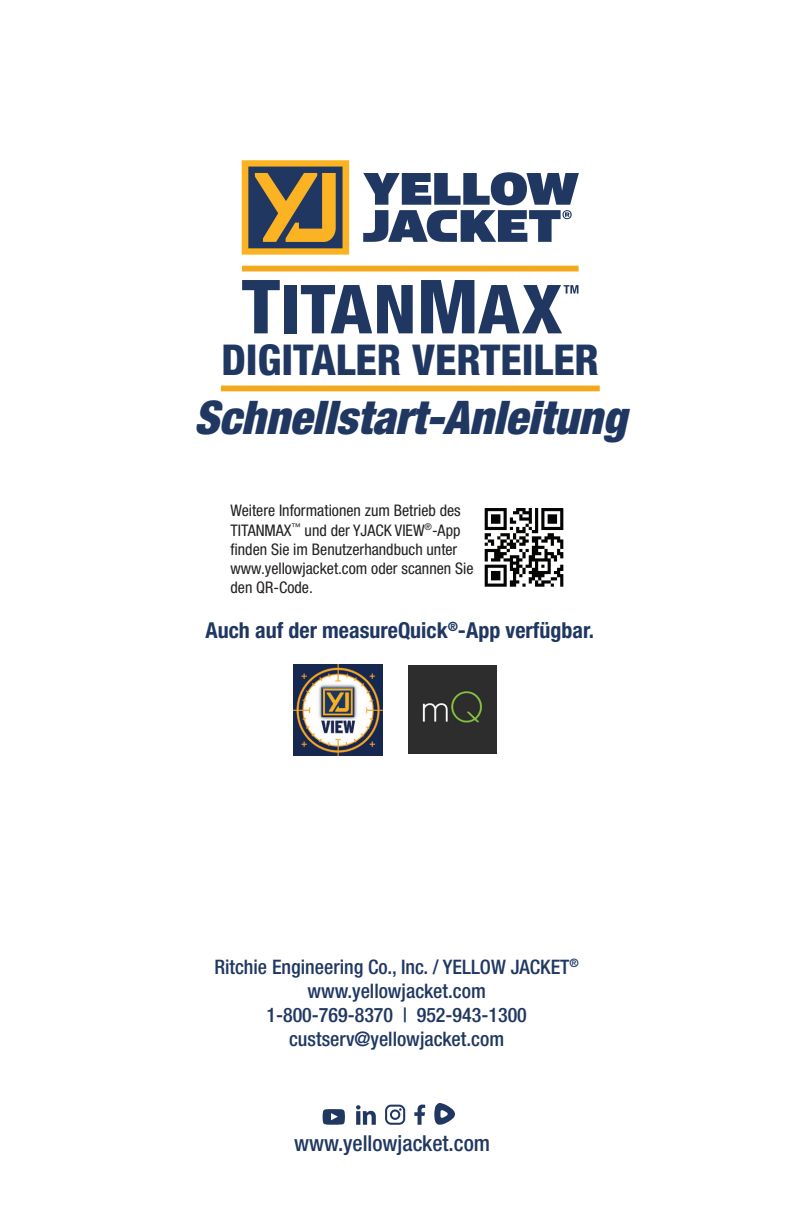
<style>
.page{position:relative;width:792px;height:1224px;background:#fff}
.page>*{position:absolute;margin:0;border:0;box-sizing:border-box;transform-origin:0 0}
.t1{font:italic 900 condensed 46.4px "Helvetica Neue LT Std";color:#1f3761}
.t2{font:800 condensed 42.6px "Helvetica Neue LT Std";color:#1f3761}
.t3{font:700 condensed 22px "Helvetica Neue LT Std";color:#1f3761}
.t4{font:500 condensed 22px "Helvetica Neue LT Std";color:#1f3761}
.t5{font:500 condensed 20px/24px "Helvetica Neue LT Std";color:#1f3761;text-align:center}
.t6{font:condensed 16px/19.2px "Helvetica Neue LT Std";color:#231f20}
</style>
<div class="page">
<svg style="left:242px;top:160px;width:107px;height:95px"></svg>
<svg style="left:363px;top:172px;width:216px;height:70px"></svg>
<svg style="left:242px;top:280px;width:38px;height:53px"></svg>
<div style="left:284px;top:285px;width:12px;height:48px;background:#1f3761"></div>
<svg style="left:301px;top:285px;width:112px;height:48px"></svg>
<svg style="left:421px;top:280px;width:157px;height:53px"></svg>
<div style="left:242px;top:266px;width:337px;height:5px;background:#f4a81c"></div>
<div style="left:221px;top:386px;width:379px;height:5px;background:#f4a81c"></div>
<svg style="left:484px;top:508px;width:80px;height:79px"></svg>
<svg style="left:485px;top:508px;width:78px;height:79px"></svg>
<svg style="left:322px;top:1109px;width:23px;height:16px"></svg>
<svg style="left:385px;top:1105px;width:20px;height:20px"></svg>
<svg style="left:414px;top:1105px;width:11px;height:20px"></svg>
<svg style="left:356px;top:1105px;width:20px;height:20px"></svg>
<svg style="left:434px;top:1103px;width:21px;height:22px"></svg>
<img style="left:294px;top:665px;width:89px;height:91px">
<div style="left:408px;top:665px;width:89px;height:89px;background:#2d2d2d"></div>
<h2 class="t2" style="left:222px;top:333px;width:379px">DIGITALER VERTEILER</h2>
<h1 class="t1" style="left:194px;top:389px;width:434px">Schnellstart-Anleitung</h1>
<p class="t6" style="left:230px;top:501px;width:244px">Weitere Informationen zum Betrieb des<br>TITANMAX<sup>™</sup> und der YJACK VIEW<sup>®</sup>-App finden Sie im Benutzerhandbuch unter www.yellowjacket.com oder scannen Sie den QR-Code.</p>
<h3 class="t3" style="left:205px;top:617px;width:390px">Auch auf der measureQuick<sup>®</sup>-App verfügbar.</h3>
<p class="t5" style="left:214px;top:955px;width:366px">Ritchie Engineering Co., Inc. / YELLOW JACKET<sup>® </sup>www.yellowjacket.com<br>1-800-769-8370 | 952-943-1300 custserv@yellowjacket.com</p>
<h3 class="t4" style="left:294px;top:1130px;width:198px">www.yellowjacket.com</h3>
</div>
